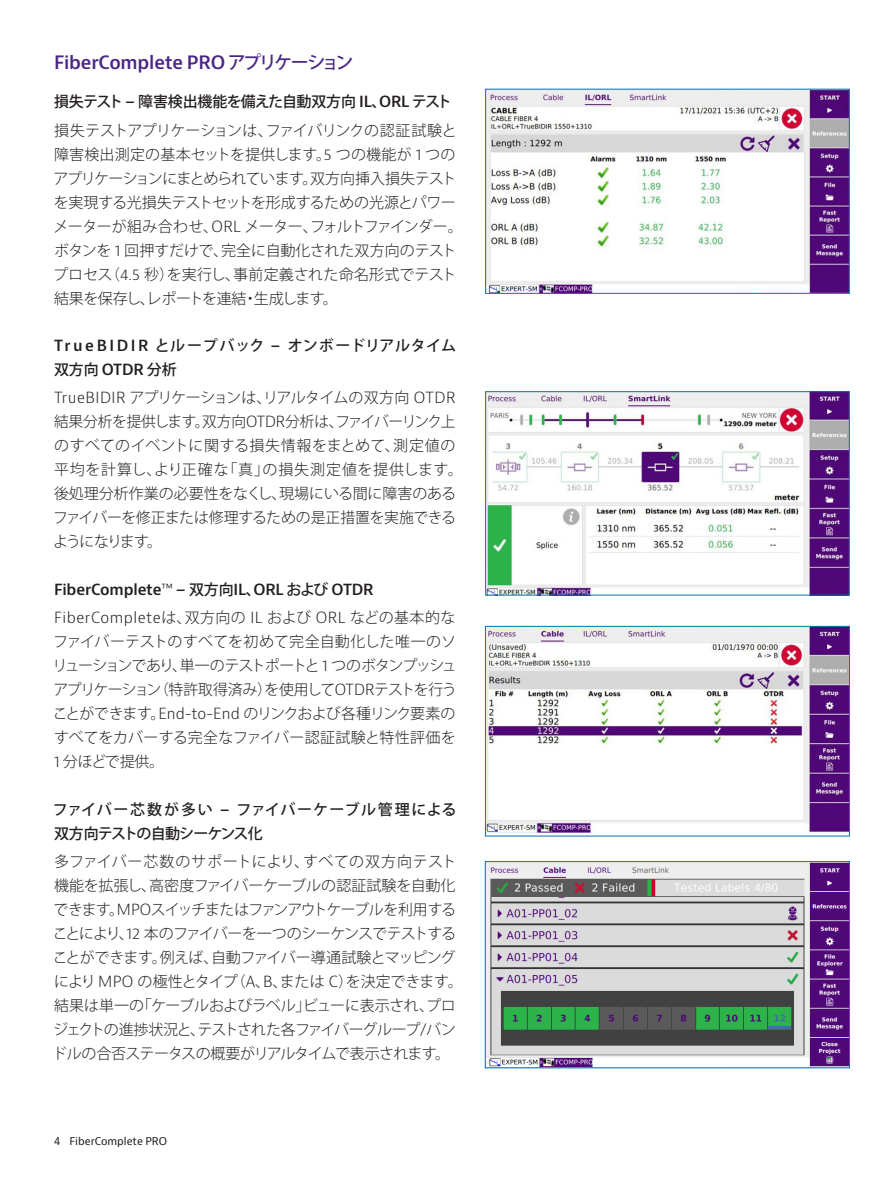
<style>
.page{position:relative;width:893px;height:1191px;background:#fff}
.page>*{position:absolute;margin:0;border:0;box-sizing:border-box;transform-origin:0 0}
.H2_Heading_Purple_12{font:600 18px "Bernino Sans";letter-spacing:-.01em;color:#4a2785}
.P_10_16{font:300 15px/24px "Koz Go Pro";letter-spacing:-.02em;color:#231f20}
.H3_Heading_Level_3{font:500 15px/24px "Koz Go Pro";letter-spacing:-.01em;color:#231f20}
.H3_Heading_Level_3-2{font:500 15px/24px "Koz Go Pro";letter-spacing:.015em;color:#231f20}
.H3_Heading_Level_3-3{font:600 15px "Bernino Sans";letter-spacing:-.01em;color:#231f20}
.H3_Heading_Level_3-4{font:500 15px "Koz Go Pro";letter-spacing:-.045em;color:#231f20}
.t1{font:10.5px "Bernino Sans";color:#231f20}
.s1{font-family:"Koz Go Pro";font-weight:500}
.s2{font-family:"Bernino Sans";font-weight:600}
.s3{font-family:"Bernino Sans"}
.s4{font-weight:300}
</style>
<div class="page">
<img style="left:487px;top:91px;width:360px;height:200px">
<img style="left:487px;top:393px;width:360px;height:200px">
<div style="left:485px;top:391px;width:364px;height:204px;border:1px solid #0a73ae"></div>
<img style="left:487px;top:628px;width:361px;height:204px">
<div style="left:485px;top:626px;width:365px;height:210px;border:1px solid #0a73ae"></div>
<img style="left:487px;top:863px;width:361px;height:203px">
<div style="left:485px;top:861px;width:365px;height:207px;border:1px solid #0a73ae"></div>
<p class="H2_Heading_Purple_12" style="left:54px;top:50px;width:301px">FiberComplete PRO <span class="s1">アプリケーション</span></p>
<p class="H3_Heading_Level_3-4" style="left:54px;top:92px;width:399px">損失テスト <span class="s2">–</span> 障害検出機能を備えた自動双方向 <span class="s2">IL</span>、<span class="s2">ORL</span> テスト</p>
<p class="P_10_16" style="left:53px;top:118px;width:411px">損失テストアプリケーションは、ファイバリンクの認証試験と障害検出測定の基本セットを提供します。<span class="s3">5</span> つの機能が <span class="s3">1</span> つのアプリケーションにまとめられています。双方向挿入損失テストを実現する光損失テストセットを形成するための光源とパワーメーターが組み合わせ、<span class="s3">ORL</span> メーター、フォルトファインダー。ボタンを <span class="s3">1</span> 回押すだけで、完全に自動化された双方向のテストプロセス（<span class="s3">4.5</span> 秒）を実行し、事前定義された命名形式でテスト結果を保存し、レポートを連結・生成します。</p>
<p class="H3_Heading_Level_3-2" style="left:54px;top:334px;width:404px"><span class="s2">TrueBIDIR</span> とループバック <span class="s2">–</span> オンボードリアルタイム双方向 <span class="s2">OTDR</span> 分析</p>
<p class="P_10_16" style="left:53px;top:386px;width:411px"><span class="s3">TrueBIDIR</span> アプリケーションは、リアルタイムの双方向 <span class="s3">OTDR</span>結果分析を提供します。双方向<span class="s3">OTDR</span>分析は、ファイバーリンク上のすべてのイベントに関する損失情報をまとめて、測定値の平均を計算し、より正確な「真」の損失測定値を提供します。後処理分析作業の必要性をなくし、現場にいる間に障害のあるファイバーを修正または修理するための是正措置を実施できるようになります。</p>
<p class="H3_Heading_Level_3-3" style="left:54px;top:580px;width:321px">FiberComplete<span class="s4">™</span> – <span class="s1">双方向</span>IL<span class="s1">、</span>ORL <span class="s1">および</span> OTDR</p>
<p class="P_10_16" style="left:53px;top:606px;width:406px;text-align:justify"><span class="s3">FiberComplete</span>は、双方向の <span class="s3">IL</span> および <span class="s3">ORL</span> などの基本的なファイバーテストのすべてを初めて完全自動化した唯一のソリューションであり、単一のテストポートと <span class="s3">1</span> つのボタンプッシュアプリケーション（特許取得済み）を使用して<span class="s3">OTDR</span>テストを行うことができます。<span class="s3">End-to-End</span> のリンクおよび各種リンク要素のすべてをカバーする完全なファイバー認証試験と特性評価を<span class="s3">1</span> 分ほどで提供。</p>
<p class="H3_Heading_Level_3" style="left:53px;top:798px;width:405px">ファイバー芯数が多い <span class="s2">–</span> ファイバーケーブル管理による双方向テストの自動シーケンス化</p>
<p class="P_10_16" style="left:52px;top:849px;width:412px">多ファイバー芯数のサポートにより、すべての双方向テスト機能を拡張し、高密度ファイバーケーブルの認証試験を自動化できます。<span class="s3">MPO</span>スイッチまたはファンアウトケーブルを利用することにより、<span class="s3">12</span> 本のファイバーを一つのシーケンスでテストすることができます。例えば、自動ファイバー導通試験とマッピングにより <span class="s3">MPO</span> の極性とタイプ（<span class="s3">A</span>、<span class="s3">B</span>、または <span class="s3">C</span>）を決定できます。結果は単一の「ケーブルおよびラベル」ビューに表示され、プロジェクトの進捗状況と、テストされた各ファイバーグループ/バンドルの合否ステータスの概要がリアルタイムで表示されます。</p>
<p class="t1" style="left:54px;top:1134px;width:115px">4 FiberComplete PRO</p>
</div>
